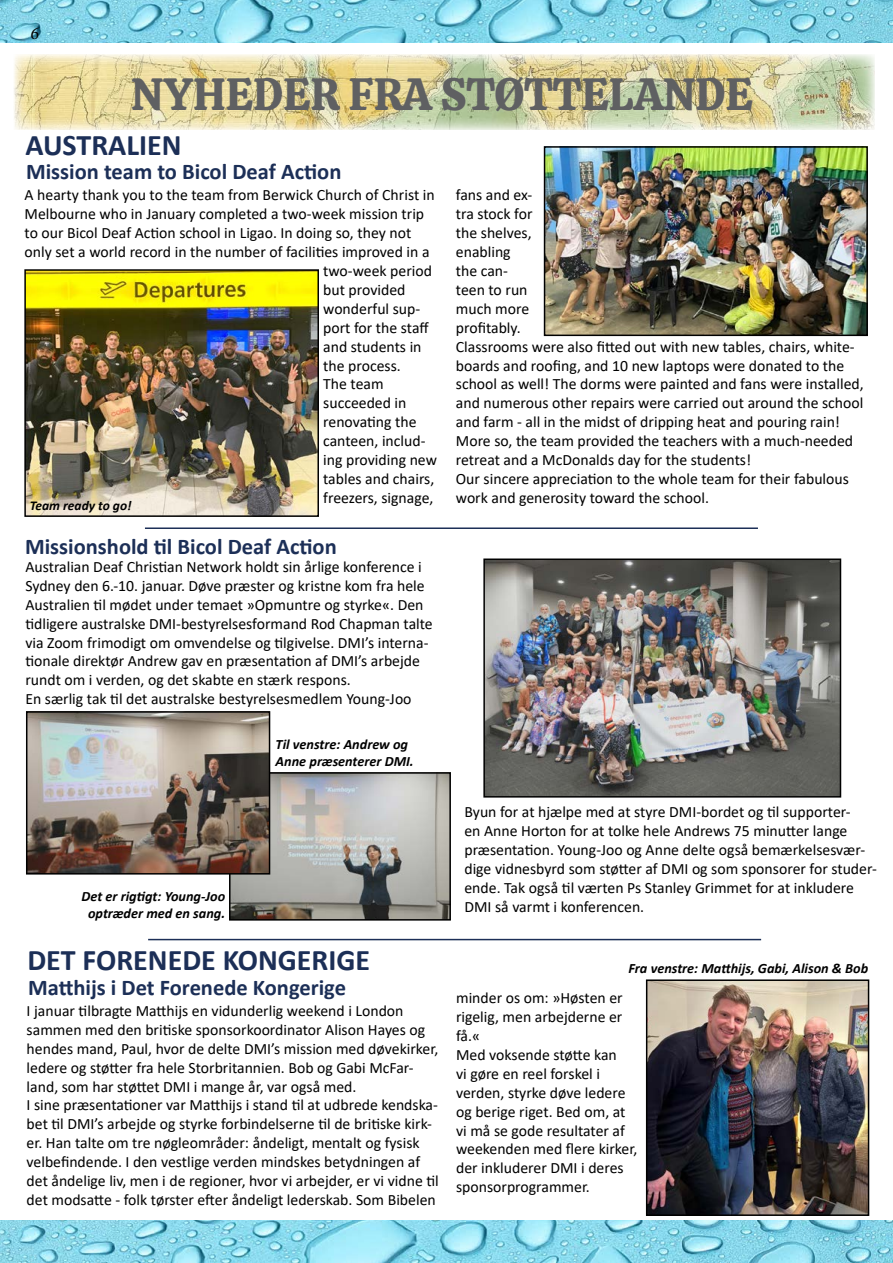
<style>
.page{position:relative;width:893px;height:1263px;background:#fff}
.page>*{position:absolute;margin:0;border:0;box-sizing:border-box;transform-origin:0 0}
.t1{font:45px "Calistoga";color:#5f6062}
.t2{font:700 30px "Calibri";color:#1c2f57}
.t3{font:700 22.5px "Calibri";color:#1c2f57}
.t4{font:italic 18px "Minion Pro";color:#000}
.t5{font:15.75px/18.9px "Calibri";color:#000}
.t6{font:italic 700 14.25px/17.1px "Calibri";color:#000;text-align:center}
.t7{font:italic 700 13.5px "Calibri";color:#000}
</style>
<div class="page">
<img style="left:1px;top:0;width:892px;height:43px">
<img style="left:0;top:1220px;width:893px;height:43px">
<img style="left:14px;top:54px;width:861px;height:76px">
<img style="left:27px;top:272px;width:289px;height:242px">
<div style="left:24px;top:269px;width:295px;height:248px;border:2px solid #000"></div>
<img style="left:232px;top:775px;width:216px;height:142px">
<div style="left:229px;top:772px;width:222px;height:148px;border:2px solid #000"></div>
<img style="left:29px;top:714px;width:238px;height:157px">
<div style="left:26px;top:711px;width:244px;height:163px;border:2px solid #000"></div>
<img style="left:486px;top:561px;width:352px;height:233px">
<div style="left:483px;top:558px;width:358px;height:239px;border:2px solid #000"></div>
<img style="left:547px;top:149px;width:318px;height:184px">
<div style="left:544px;top:146px;width:324px;height:190px;border:2px solid #000"></div>
<hr style="left:145px;top:527px;width:613px;height:2px;background:#1c2f57">
<hr style="left:148px;top:939px;width:613px;height:1px;background:#1c2f57">
<img style="left:649px;top:982px;width:217px;height:231px">
<div style="left:646px;top:979px;width:223px;height:237px;border:2px solid #000"></div>
<p class="t4" style="left:31px;top:21px;width:10px">6</p>
<h1 class="t1" style="left:131px;top:55px;width:624px">NYHEDER FRA STØTTELANDE</h1>
<h2 class="t2" style="left:25px;top:123px;width:158px">AUSTRALIEN</h2>
<p class="t5" style="left:25px;top:185px;width:412px">A hearty thank you to the team from Berwick Church of Christ in</p>
<p class="t5" style="left:25px;top:204px;width:401px">Melbourne who in January completed a two-week mission trip</p>
<p class="t5" style="left:25px;top:223px;width:388px">to our Bicol Deaf Action school in Ligao. In doing so, they not</p>
<p class="t5" style="left:25px;top:242px;width:406px">only set a world record in the number of facilities improved in a</p>
<p class="t5" style="left:323px;top:261px;width:110px">two-week period</p>
<p class="t5" style="left:323px;top:280px;width:84px">but provided</p>
<p class="t5" style="left:323px;top:299px;width:99px">wonderful sup-</p>
<p class="t5" style="left:323px;top:318px;width:107px">port for the staff</p>
<p class="t5" style="left:323px;top:337px;width:100px">and students in</p>
<p class="t5" style="left:323px;top:355px;width:79px">the process.</p>
<p class="t5" style="left:323px;top:374px;width:62px">The team</p>
<p class="t5" style="left:323px;top:393px;width:85px">succeeded in</p>
<p class="t5" style="left:323px;top:412px;width:95px">renovating the</p>
<p class="t5" style="left:323px;top:431px;width:104px">canteen, includ-</p>
<p class="t5" style="left:323px;top:450px;width:115px">ing providing new</p>
<p class="t5" style="left:323px;top:469px;width:113px">tables and chairs,</p>
<p class="t5" style="left:323px;top:488px;width:112px">freezers, signage,</p>
<h3 class="t3" style="left:26px;top:156px;width:317px">Mission team to Bicol Deaf Action</h3>
<p class="t5" style="left:456px;top:185px;width:409px">fans and ex-<br>tra stock for<br>the shelves,<br>enabling<br>the can-<br>teen to run<br>much more<br>profitably.<br>Classrooms were also fitted out with new tables, chairs, white&shy;boards and roofing, and 10 new laptops were donated to the school as well! The dorms were painted and fans were installed, and numerous other repairs were carried out around the school and farm - all in the midst of dripping heat and pouring rain!<br>More so, the team provided the teachers with a much-needed retreat and a McDonalds day for the students!<br>Our sincere appreciation to the whole team for their fabulous work and generosity toward the school.</p>
<p class="t7" style="left:30px;top:496px;width:103px">Team ready to go!</p>
<h3 class="t3" style="left:25px;top:530px;width:313px">Missionshold til Bicol Deaf Action</h3>
<p class="t5" style="left:25px;top:557px;width:409px">Australian Deaf Christian Network holdt sin årlige konference i Sydney den 6.-10. januar. Døve præster og kristne kom fra hele Australien til mødet under temaet »Opmuntre og styrke«. Den tidligere australske DMI-bestyrelsesformand Rod Chapman talte via Zoom frimodigt om omvendelse og tilgivelse. DMI’s interna&shy;tionale direktør Andrew gav en præsentation af DMI’s arbejde rundt om i verden, og det skabte en stærk respons.<br>En særlig tak til det australske bestyrelsesmedlem Young-Joo</p>
<p class="t6" style="left:81px;top:887px;width:145px">Det er rigtigt: Young-Joo optræder med en sang.</p>
<p class="t6" style="left:276px;top:735px;width:140px;text-align:left">Til venstre: Andrew og<br>Anne præsenterer DMI.</p>
<h2 class="t2" style="left:27px;top:939px;width:344px">DET FORENEDE KONGERIGE</h2>
<p class="t5" style="left:27px;top:1001px;width:414px">I januar tilbragte Matthijs en vidunderlig weekend i London sammen med den britiske sponsorkoordinator Alison Hayes og hendes mand, Paul, hvor de delte DMI’s mission med døvekirker, ledere og støtter fra hele Storbritannien. Bob og Gabi McFar&shy;land, som har støttet DMI i mange år, var også med.<br>I sine præsentationer var Matthijs i stand til at udbrede kendska&shy;bet til DMI’s arbejde og styrke forbindelserne til de britiske kirk&shy;er. Han talte om tre nøgleområder: åndeligt, mentalt og fysisk velbefindende. I den vestlige verden mindskes betydningen af det åndelige liv, men i de regioner, hvor vi arbejder, er vi vidne til det modsatte - folk tørster efter åndeligt lederskab. Som Bibelen</p>
<h3 class="t3" style="left:28px;top:971px;width:319px">Matthijs i Det Forenede Kongerige</h3>
<p class="t5" style="left:464px;top:802px;width:414px">Byun for at hjælpe med at styre DMI-bordet og til supporter-<br>en Anne Horton for at tolke hele Andrews 75 minutter lange præsentation. Young-Joo og Anne delte også bemærkelsesvær&shy;dige vidnesbyrd som støtter af DMI og som sponsorer for studer&shy;ende. Tak også til værten Ps Stanley Grimmet for at inkludere DMI så varmt i konferencen.</p>
<p class="t6" style="left:628px;top:959px;width:241px">Fra venstre: Matthijs, Gabi, Alison &amp; Bob</p>
<p class="t5" style="left:456px;top:988px;width:183px">minder os om: »Høsten er rigelig, men arbejderne er få.«<br>Med voksende støtte kan<br>vi gøre en reel forskel i verden, styrke døve ledere og berige riget. Bed om, at vi må se gode resultater af weekenden med flere kirker, der inkluderer DMI i deres sponsorprogrammer.</p>
</div>
